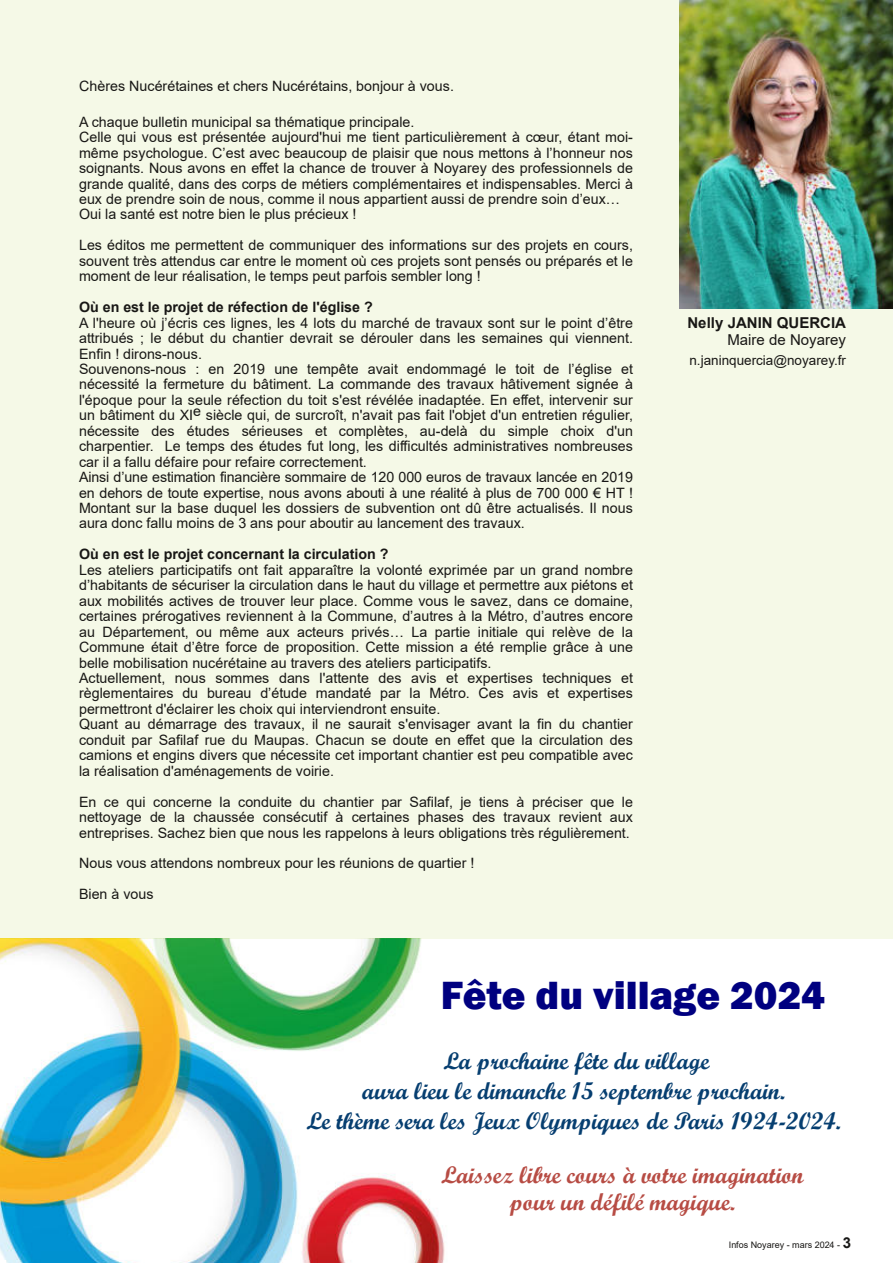
<style>
.page{position:relative;width:893px;height:1263px;background:#fff}
.page>*{position:absolute;margin:0;border:0;box-sizing:border-box;transform-origin:0 0}
.t1{font:800 40.5px "Franklin Gothic";color:#000080}
.t2{font:24px/30px "Script MT Bold";color:#063e70;text-align:center}
.t3{font:24px/27px "Script MT Bold";color:#b74c44;text-align:center}
.t4{font:700 15px "Arial";color:#181715}
.t5{font:15px "Arial";color:#181715}
.t6{font:14.25px/15.5px "Arial";color:#181715}
.t7{font:700 14.25px "Arial";color:#181715}
.t8{font:13.5px "Arial";color:#181715}
.t9{font:9px "Arial";letter-spacing:-.005em;color:#181715}
.s1{font-weight:700}
.s2{font-weight:700;font-size:15px}
</style>
<div class="page">
<img style="left:0;top:939px;width:445px;height:324px">
<div style="left:0;top:0;width:893px;height:939px;background:#f5f9e7"></div>
<img style="left:679px;top:0;width:214px;height:308px">
<p class="t6" style="left:79px;top:78px;width:376px">Chères Nucérétaines et chers Nucérétains, bonjour à vous.</p>
<p class="t6" style="left:79px;top:114px;width:555px">A chaque bulletin municipal sa thématique principale.<br>Celle qui vous est présentée aujourd'hui me tient particulièrement à cœur, étant moi&shy;même psychologue. C’est avec beaucoup de plaisir que nous mettons à l’honneur nos soignants. Nous avons en effet la chance de trouver à Noyarey des professionnels de grande qualité, dans des corps de métiers complémentaires et indispensables. Merci à eux de prendre soin de nous, comme il nous appartient aussi de prendre soin d’eux… Oui la santé est notre bien le plus précieux !</p>
<p class="t6" style="left:79px;top:238px;width:555px;text-align:justify">Les éditos me permettent de communiquer des informations sur des projets en cours, souvent très attendus car entre le moment où ces projets sont pensés ou préparés et le moment de leur réalisation, le temps peut parfois sembler long !</p>
<p class="t7" style="left:79px;top:297px;width:295px">Où en est le projet de réfection de l'église ?</p>
<p class="t6" style="left:79px;top:315px;width:555px">A l'heure où j’écris ces lignes, les 4 lots du marché de travaux sont sur le point d’être attribués ; le début du chantier devrait se dérouler dans les semaines qui viennent.<br>Enfin ! dirons-nous.<br>Souvenons-nous : en 2019 une tempête avait endommagé le toit de l’église et nécessité la fermeture du bâtiment. La commande des travaux hâtivement signée à l'époque pour la seule réfection du toit s'est révélée inadaptée. En effet, intervenir sur un bâtiment du XIe siècle qui, de surcroît, n'avait pas fait l'objet d'un entretien régulier, nécessite des études sérieuses et complètes, au-delà du simple choix d'un charpentier. Le temps des études fut long, les difficultés administratives nombreuses car il a fallu défaire pour refaire correctement.<br>Ainsi d’une estimation financière sommaire de 120 000 euros de travaux lancée en 2019 en dehors de toute expertise, nous avons abouti à une réalité à plus de 700 000 € HT !<br>Montant sur la base duquel les dossiers de subvention ont dû être actualisés. Il nous aura donc fallu moins de 3 ans pour aboutir au lancement des travaux.</p>
<p class="t7" style="left:79px;top:544px;width:311px">Où en est le projet concernant la circulation ?</p>
<p class="t6" style="left:79px;top:562px;width:555px">Les ateliers participatifs ont fait apparaître la volonté exprimée par un grand nombre d’habitants de sécuriser la circulation dans le haut du village et permettre aux piétons et aux mobilités actives de trouver leur place. Comme vous le savez, dans ce domaine, certaines prérogatives reviennent à la Commune, d’autres à la Métro, d’autres encore au Département, ou même aux acteurs privés… La partie initiale qui relève de la Commune était d’être force de proposition. Cette mission a été remplie grâce à une belle mobilisation nucérétaine au travers des ateliers participatifs.<br>Actuellement, nous sommes dans l'attente des avis et expertises techniques et règlementaires du bureau d’étude mandaté par la Métro. Ces avis et expertises permettront d'éclairer les choix qui interviendront ensuite.<br>Quant au démarrage des travaux, il ne saurait s'envisager avant la fin du chantier conduit par Safilaf rue du Maupas. Chacun se doute en effet que la circulation des camions et engins divers que nécessite cet important chantier est peu compatible avec la réalisation d'aménagements de voirie.</p>
<p class="t6" style="left:79px;top:794px;width:555px;text-align:justify">En ce qui concerne la conduite du chantier par Safilaf, je tiens à préciser que le nettoyage de la chaussée consécutif à certaines phases des travaux revient aux entreprises. Sachez bien que nous les rappelons à leurs obligations très régulièrement.</p>
<p class="t6" style="left:79px;top:848px;width:397px;line-height:30.9px">Nous vous attendons nombreux pour les réunions de quartier !<br>Bien à vous</p>
<p class="t4" style="left:687px;top:312px;width:160px">Nelly JANIN QUERCIA</p>
<p class="t5" style="left:727px;top:329px;width:120px">Maire de Noyarey</p>
<p class="t8" style="left:689px;top:351px;width:158px">n.janinquercia@noyarey.fr</p>
<h1 class="t1" style="left:441px;top:969px;width:386px">Fête du village 2024</h1>
<h2 class="t2" style="left:306px;top:1045px;width:536px">La prochaine fête du village<br>aura lieu le dimanche 15 septembre prochain.<br>Le thème sera les Jeux Olympiques de Paris 1924-2024.</h2>
<h2 class="t3" style="left:441px;top:1160px;width:364px">Laissez libre cours à votre imagination pour un défilé magique.</h2>
<p class="t9" style="left:705px;top:1239px;width:148px"><span class="s1">Infos Noyarey</span> - novembre 2023 - <span class="s2">3</span></p>
<p class="t9" style="left:729px;top:1239px;width:85px">Infos Noyarey - a s</p>
<p class="t9" style="left:830px;top:1239px;width:7px">4</p>
</div>
